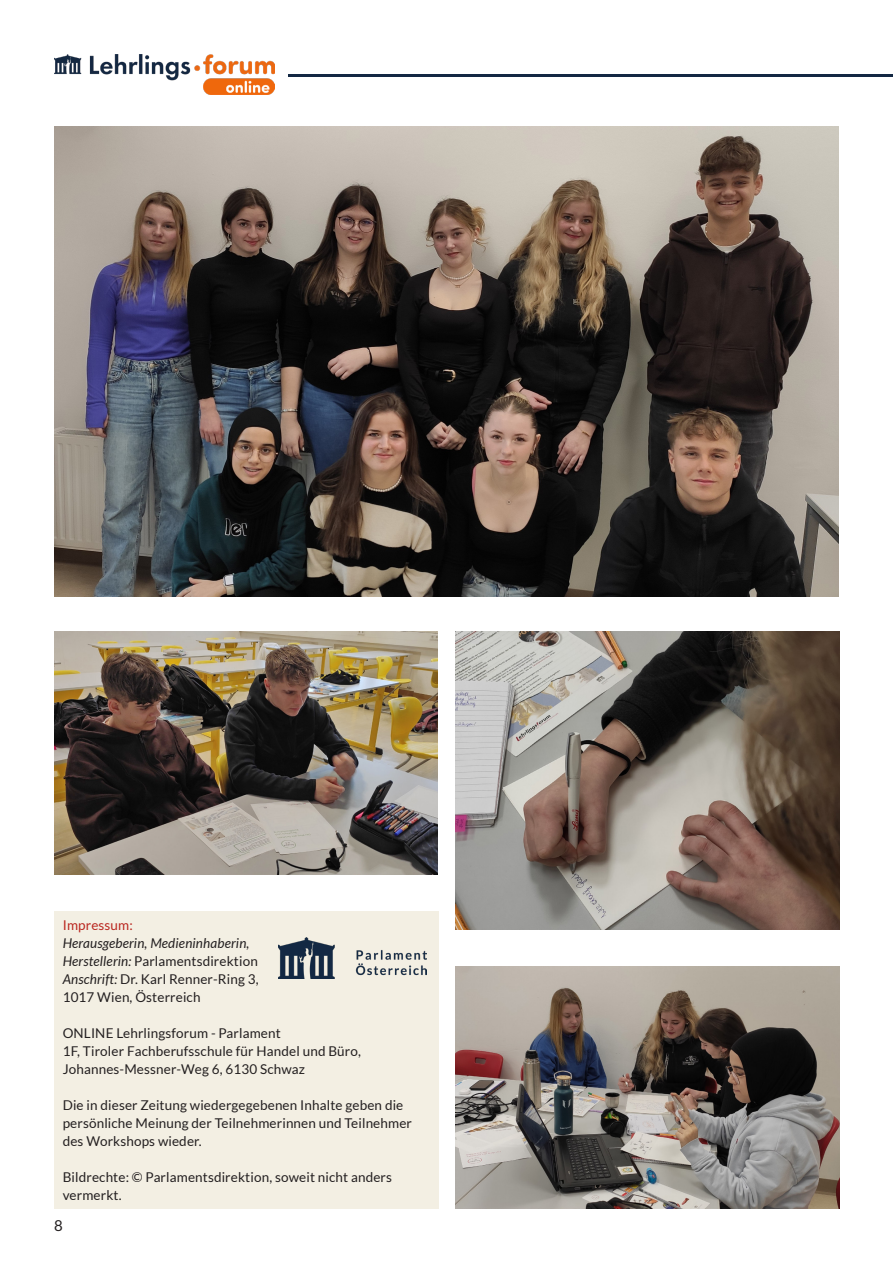
<style>
.page{position:relative;width:893px;height:1263px;background:#fff}
.page>*{position:absolute;margin:0;border:0;box-sizing:border-box;transform-origin:0 0}
.t1{font:15px "Lato";color:#231f20}
.t2{font:13.5px/18px "Lato";letter-spacing:.01em;color:#231f20}
.t3{font:italic 13.5px "Lato";letter-spacing:.01em;color:#231f20}
.t4{font:13.5px "Lato";letter-spacing:.01em;color:#ba2720}
.s1{font-style:italic}
</style>
<div class="page">
<hr style="left:288px;top:74px;width:605px;height:3px;background:#132843">
<img style="left:54px;top:54px;width:221px;height:41px">
<div style="left:54px;top:911px;width:384px;height:298px;background:#f3efe3"></div>
<img style="left:278px;top:937px;width:149px;height:41px">
<img style="left:54px;top:126px;width:785px;height:470px">
<img style="left:54px;top:631px;width:383px;height:243px">
<img style="left:456px;top:631px;width:383px;height:298px">
<img style="left:456px;top:966px;width:383px;height:243px">
<p class="t4" style="left:63px;top:918px;width:72px">Impressum:</p>
<p class="t3" style="left:63px;top:936px;width:188px">Herausgeberin, Medieninhaberin,</p>
<p class="t2" style="left:63px;top:952px;width:197px"><span class="s1">Herstellerin:</span> Parlamentsdirektion</p>
<p class="t2" style="left:63px;top:970px;width:197px"><span class="s1">Anschrift:</span> Dr. Karl Renner-Ring 3,<br>1017 Wien, Österreich</p>
<p class="t2" style="left:63px;top:1024px;width:220px">ONLINE Lehrlingsforum - Parlament</p>
<p class="t2" style="left:63px;top:1042px;width:300px">1F, Tiroler Fachberufsschule für Handel und Büro,</p>
<p class="t2" style="left:63px;top:1060px;width:244px">Johannes-Messner-Weg 6, 6130 Schwaz</p>
<p class="t2" style="left:63px;top:1096px;width:351px">Die in dieser Zeitung wiedergegebenen Inhalte geben die persönliche Meinung der Teilnehmerinnen und Teilnehmer des Workshops wieder.</p>
<p class="t2" style="left:63px;top:1168px;width:331px">Bildrechte: © Parlamentsdirektion, soweit nicht anders vermerkt.</p>
<p class="t1" style="left:54px;top:1218px;width:10px">8</p>
</div>
